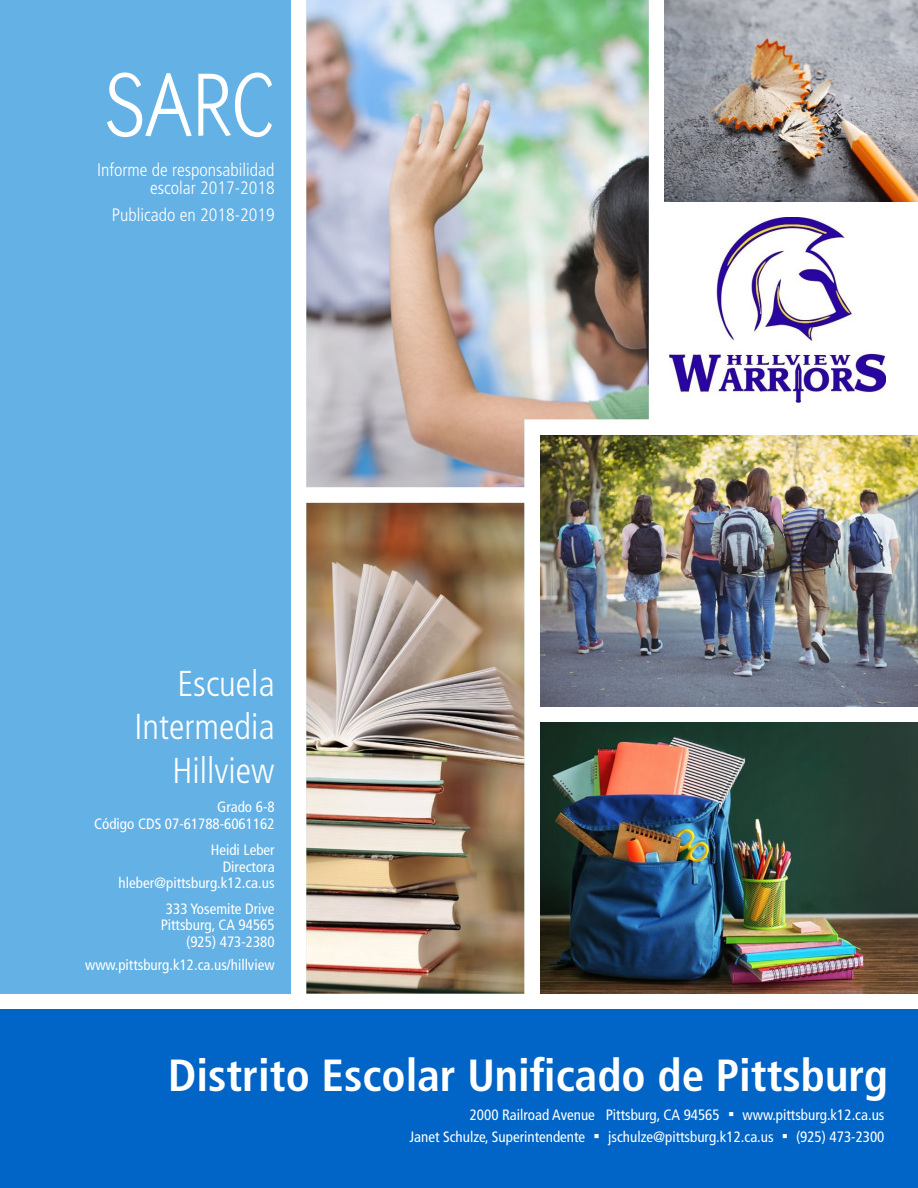
<style>
.page{position:relative;width:918px;height:1188px;background:#fff}
.page>*{position:absolute;margin:0;border:0;box-sizing:border-box;transform-origin:0 0}
.t1{font:84px "MK Abel";color:#fff}
.t2{font:700 condensed 45px "Frutiger LT Std";color:#fff}
.t3{font:300 condensed 36px/43.5px "Frutiger LT Std";color:#fff;text-align:right}
.t4{font:300 condensed 18px/18px "Frutiger LT Std";color:#fff;text-align:right}
.t5{font:condensed 15px/16.5px "Frutiger LT Std";color:#fff;text-align:right}
.s1{font-family:"Arial";font-stretch:normal;font-size:18px}
</style>
<div class="page">
<img style="left:306px;top:0;width:343px;height:487px">
<div style="left:0;top:0;width:291px;height:994px;background:#63b1e5"></div>
<img style="left:306px;top:503px;width:218px;height:491px">
<img style="left:665px;top:0;width:253px;height:202px">
<div style="left:1px;top:1009px;width:917px;height:179px;background:#0065c6"></div>
<img style="left:540px;top:435px;width:378px;height:271px">
<img style="left:540px;top:722px;width:378px;height:272px">
<img style="left:669px;top:217px;width:217px;height:185px">
<h1 class="t1" style="left:106px;top:52px;width:170px">SARC</h1>
<p class="t4" style="left:97px;top:161px;width:179px">Informe de responsabilidad escolar 2017-2018</p>
<p class="t4" style="left:112px;top:206px;width:164px">Publicado en 2018-2019</p>
<h3 class="t3" style="left:135px;top:662px;width:142px">Escuela<br>Intermedia<br>Hillview</h3>
<p class="t5" style="left:94px;top:799px;width:182px">Grado 6-8<br>Código CDS 07-61788-6061162</p>
<p class="t5" style="left:119px;top:842px;width:158px">Heidi Leber<br>Directora hleber@pittsburg.k12.ca.us</p>
<p class="t5" style="left:161px;top:901px;width:115px">333 Yosemite Drive<br>Pittsburg, CA 94565 (925) 473-2380</p>
<p class="t5" style="left:85px;top:957px;width:191px">www.pittsburg.k12.ca.us/hillview</p>
<h2 class="t2" style="left:168px;top:1048px;width:721px">Distrito Escolar Unificado de Pittsburg</h2>
<p class="t5" style="left:410px;top:1129px;width:476px">Janet Schulze, Superintendente <span class="s1">▪</span> jschulze@pittsburg.k12.ca.us <span class="s1">▪</span> (925) 473-2300</p>
<p class="t5" style="left:470px;top:1107px;width:416px">2000 Railroad Avenue Pittsburg, CA 94565 <span class="s1">▪</span> www.pittsburg.k12.ca.us</p>
</div>
